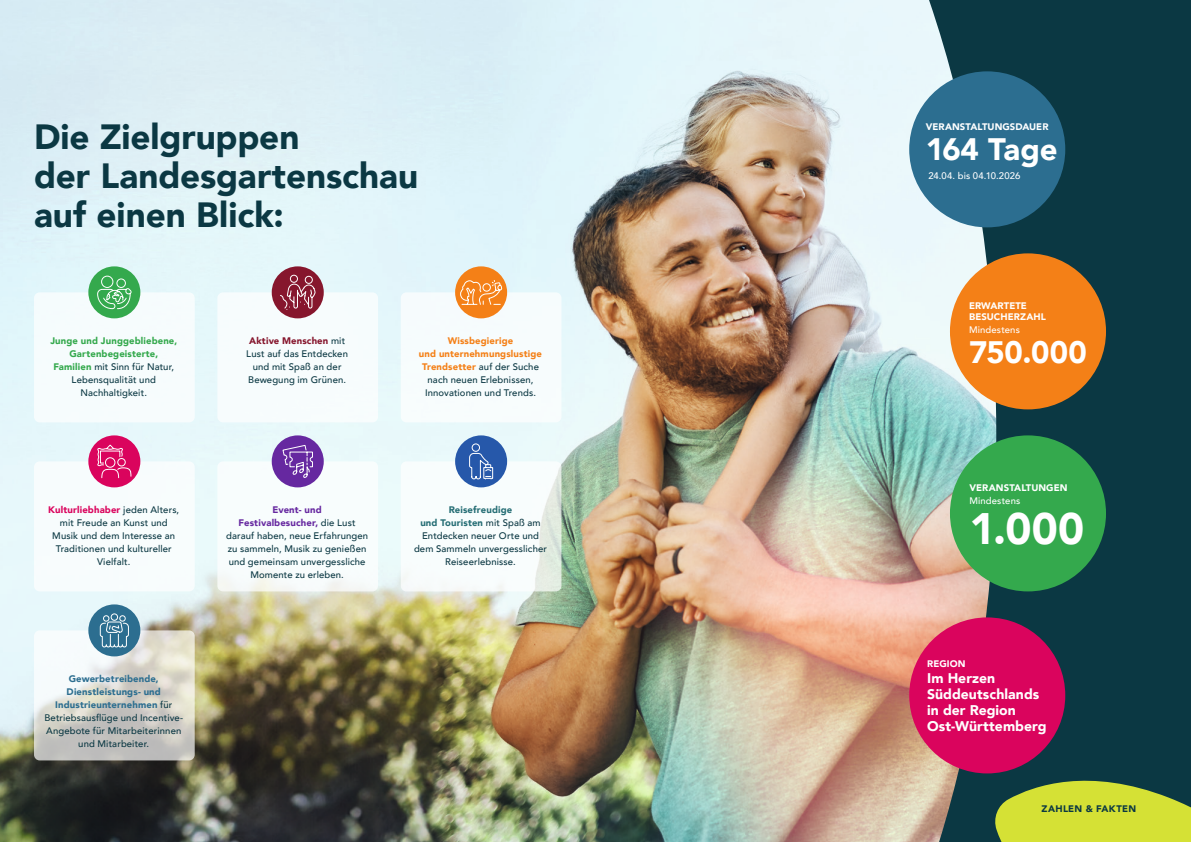
<style>
.page{position:relative;width:1191px;height:842px;background:#0b3843}
.page>*{position:absolute;margin:0;border:0;box-sizing:border-box;transform-origin:0 0}
.t1{font:900 44px "Avenir";color:#fff}
.t2{font:900 35px/39px "Avenir";color:#0b3843}
.t3{font:900 31px "Avenir";letter-spacing:-.005em;color:#fff}
.t4{font:900 14px/16px "Avenir";letter-spacing:.005em;color:#fff}
.t5{font:500 9.5px/13px "Avenir";letter-spacing:.015em;color:#0b3843;text-align:center}
.t6{font:900 9.5px/13px "Avenir";letter-spacing:.015em;color:#34a94d;text-align:center}
.t7{font:900 9.5px/11.5px "Avenir";letter-spacing:.01em;color:#fff}
.t8{font:500 9.5px "Avenir";letter-spacing:.01em;color:#fff}
.t9{font:900 9.5px "Avenir";letter-spacing:.035em;color:#0b3843}
.s1{font-weight:500;color:#0b3843}
.s2{font-weight:900;color:#da045d}
.s3{font-weight:900;color:#2c6e90}
.s4{font-weight:900;color:#86162d}
.s5{font-weight:900;color:#6628a0}
.s6{font-weight:900;color:#f48017}
.s7{font-weight:900;color:#266e75}
</style>
<div class="page">
<img style="left:0;top:0;width:996px;height:842px">
<div style="left:34px;top:292px;width:161px;height:130px;background:#f6fcfd;border-radius:6px"></div>
<div style="left:88px;top:266px;width:52px;height:52px;background:#34a94d;border-radius:50%"></div>
<svg style="left:97px;top:275px;width:35px;height:35px"></svg>
<svg style="left:34px;top:630px;width:161px;height:130px;background:#d8d8d2"></svg>
<div style="left:88px;top:604px;width:52px;height:52px;background:#2c6e90;border-radius:50%"></div>
<svg style="left:99px;top:613px;width:30px;height:35px"></svg>
<div style="left:217px;top:461px;width:161px;height:130px;background:#f8fdfd;border-radius:6px"></div>
<div style="left:272px;top:435px;width:52px;height:52px;background:#6628a0;border-radius:50%"></div>
<svg style="left:282px;top:445px;width:31px;height:33px"></svg>
<div style="left:34px;top:461px;width:161px;height:130px;background:#f8fcfd;border-radius:6px"></div>
<div style="left:88px;top:435px;width:52px;height:52px;background:#da045d;border-radius:50%"></div>
<svg style="left:97px;top:444px;width:35px;height:35px"></svg>
<div style="left:401px;top:292px;width:160px;height:130px;background:#f7fcfd;border-radius:6px"></div>
<div style="left:455px;top:266px;width:52px;height:52px;background:#f48017;border-radius:50%"></div>
<svg style="left:459px;top:280px;width:43px;height:32px"></svg>
<div style="left:217px;top:292px;width:161px;height:130px;background:#f7fcfd;border-radius:6px"></div>
<div style="left:272px;top:266px;width:52px;height:52px;background:#86162d;border-radius:50%"></div>
<svg style="left:279px;top:266px;width:36px;height:44px"></svg>
<svg style="left:401px;top:461px;width:160px;height:130px;background:#f5faf9"></svg>
<div style="left:455px;top:435px;width:52px;height:52px;background:#2658aa;border-radius:50%"></div>
<svg style="left:469px;top:443px;width:24px;height:37px"></svg>
<svg style="left:992px;top:773px;width:199px;height:69px"></svg>
<div style="left:950px;top:253px;width:156px;height:156px;background:#f48017;border-radius:50%"></div>
<div style="left:909px;top:71px;width:156px;height:156px;background:#2c6e90;border-radius:50%"></div>
<div style="left:950px;top:435px;width:156px;height:156px;background:#34a94d;border-radius:50%"></div>
<div style="left:909px;top:617px;width:156px;height:156px;background:#da045d;border-radius:50%"></div>
<h2 class="t2" style="left:34px;top:117px;width:386px">Die Zielgruppen<br>der Landesgartenschau auf einen Blick:</h2>
<p class="t6" style="left:50px;top:334px;width:128px">Junge und Junggebliebene,<br>Gartenbegeisterte,<br>Familien <span class="s1">mit Sinn für Natur,<br>Lebensqualität und<br>Nachhaltigkeit.</span></p>
<p class="t5" style="left:48px;top:503px;width:132px"><span class="s2">Kulturliebhaber</span> jeden Alters, mit Freude an Kunst und<br>Musik und dem Interesse an<br>Traditionen und kultureller<br>Vielfalt.</p>
<p class="t5" style="left:44px;top:672px;width:140px"><span class="s3">Gewerbetreibende,<br>Dienstleistungs- und<br>Industrieunternehmen</span> für<br>Betriebsausflüge und Incentive-<br>Angebote für Mitarbeiterinnen und Mitarbeiter.</p>
<p class="t5" style="left:246px;top:334px;width:103px"><span class="s4">Aktive Menschen</span> mit<br>Lust auf das Entdecken und mit Spaß an der<br>Bewegung im Grünen.</p>
<p class="t5" style="left:226px;top:503px;width:144px"><span class="s5">Event- und<br>Festivalbesucher,</span> die Lust darauf haben, neue Erfahrungen zu sammeln, Musik zu genießen und gemeinsam unvergessliche<br>Momente zu erleben.</p>
<p class="t5" style="left:419px;top:334px;width:125px"><span class="s6">Wissbegierige<br>und unternehmungslustige<br>Trendsetter</span> auf der Suche nach neuen Erlebnissen,<br>Innovationen und Trends.</p>
<p class="t5" style="left:414px;top:503px;width:135px"><span class="s7">Reisefreudige<br>und Touristen</span> mit Spaß am<br>Entdecken neuer Orte und dem Sammeln unvergesslicher<br>Reiseerlebnisse.</p>
<p class="t7" style="left:925px;top:121px;width:124px">VERANSTALTUNGSDAUER</p>
<h3 class="t3" style="left:925px;top:123px;width:133px">164 Tage</h3>
<p class="t8" style="left:928px;top:167px;width:93px">24.04. bis 04.10.2026</p>
<p class="t7" style="left:969px;top:299px;width:78px">ERWARTETE<br>BESUCHERZAHL</p>
<p class="t8" style="left:969px;top:322px;width:52px">Mindestens</p>
<h3 class="t3" style="left:969px;top:326px;width:119px">750.000</h3>
<p class="t7" style="left:969px;top:482px;width:100px">VERANSTALTUNGEN</p>
<p class="t8" style="left:969px;top:493px;width:52px">Mindestens</p>
<h1 class="t1" style="left:969px;top:491px;width:116px">1.000</h1>
<p class="t7" style="left:927px;top:658px;width:40px">REGION</p>
<h3 class="t4" style="left:927px;top:670px;width:121px">Im Herzen<br>Süddeutschlands in der Region<br>Ost-Württemberg</h3>
<p class="t9" style="left:1041px;top:801px;width:96px">ZAHLEN &amp; FAKTEN</p>
</div>
